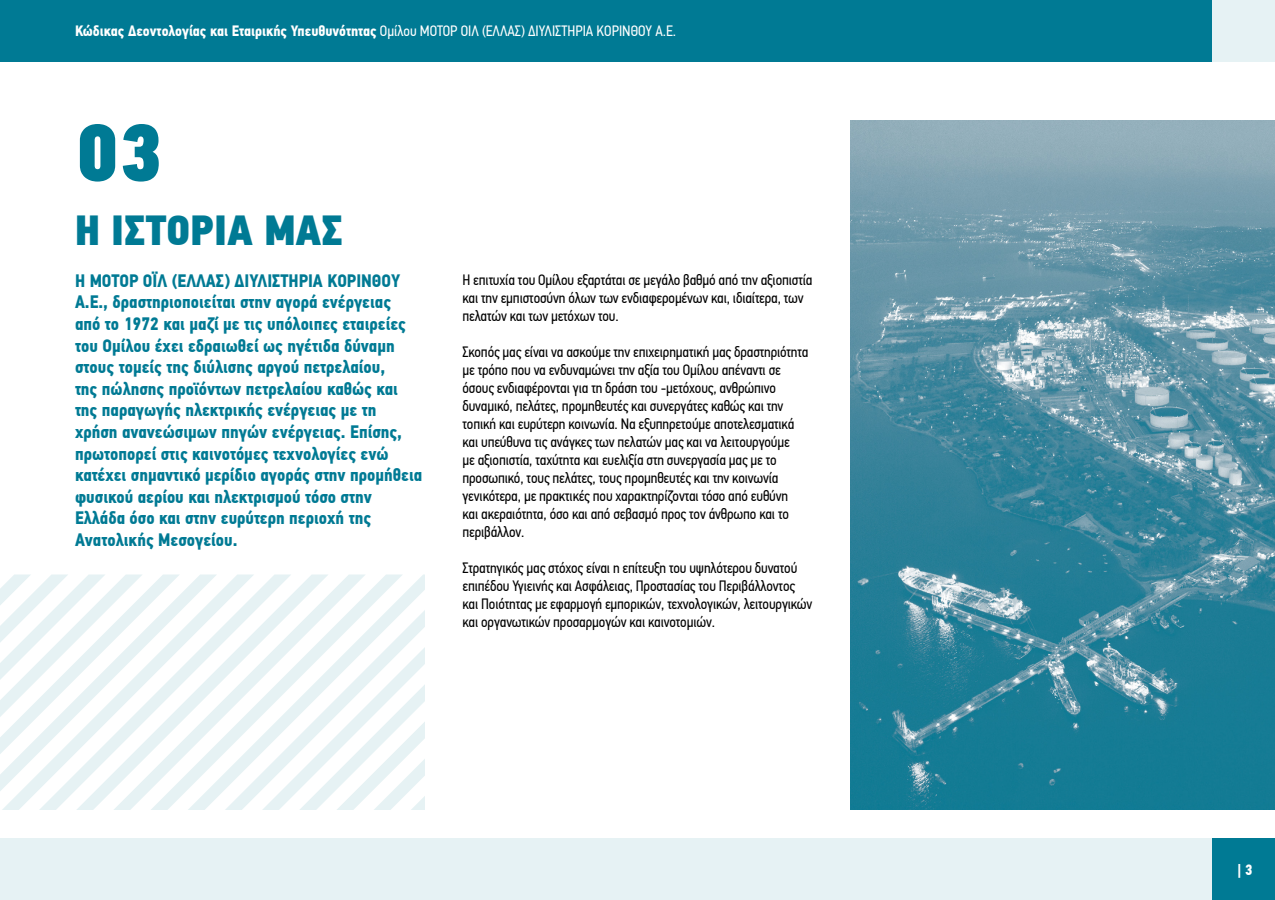
<style>
.page{position:relative;width:1275px;height:900px;background:#fff}
.page>*{position:absolute;margin:0;border:0;box-sizing:border-box;transform-origin:0 0}
.t1{font:81.6px "PF Din Text Cond Pro X Black";color:#007a94}
.t2{font:42px "PF Din Text Cond Pro X Black";color:#007a94}
.t3{font:700 18px/21.6px "PF Din Text Cond Pro";color:#007a94}
.t4{font:15px/18px "PF Din Text Cond Pro";letter-spacing:-.01em;color:#000}
.t5{font:700 15px "PF Din Text Cond Pro";color:#fff}
.s1{font-weight:400}
</style>
<div class="page">
<div style="left:63px;top:0;width:1212px;height:61px;background:#e6f2f4"></div>
<div style="left:0;top:839px;width:1212px;height:61px;background:#e6f2f4"></div>
<div style="left:0;top:0;width:1212px;height:61px;background:#007a94"></div>
<div style="left:1212px;top:839px;width:63px;height:61px;background:#007a94"></div>
<svg style="left:0;top:574px;width:425px;height:236px"></svg>
<img style="left:850px;top:120px;width:425px;height:690px">
<p class="t5" style="left:75px;top:22px;width:603px">Κώδικας Δεοντολογίας και Εταιρικής Υπευθυνότητας <span class="s1">Ομίλου ΜΟΤΟΡ ΟΙΛ (ΕΛΛΑΣ) ΔΙΥΛΙΣΤΗΡΙΑ ΚΟΡΙΝΘΟΥ Α.Ε.</span></p>
<h1 class="t1" style="left:75px;top:102px;width:90px">03</h1>
<h2 class="t2" style="left:75px;top:204px;width:269px">Η ΙΣΤΟΡΊΑ ΜΑΣ</h2>
<p class="t3" style="left:75px;top:270px;width:349px">Η ΜΟΤΟΡ ΟΪΛ (ΕΛΛΑΣ) ΔΙΥΛΙΣΤΗΡΙΑ ΚΟΡΙΝΘΟΥ Α.Ε., δραστηριοποιείται στην αγορά ενέργειας<br>από το 1972 και μαζί με τις υπόλοιπες εταιρείες του Ομίλου έχει εδραιωθεί ως ηγέτιδα δύναμη στους τομείς της διύλισης αργού πετρελαίου,<br>της πώλησης προϊόντων πετρελαίου καθώς και της παραγωγής ηλεκτρικής ενέργειας με τη χρήση ανανεώσιμων πηγών ενέργειας. Επίσης, πρωτοπορεί στις καινοτόμες τεχνολογίες ενώ κατέχει σημαντικό μερίδιο αγοράς στην προμήθεια φυσικού αερίου και ηλεκτρισμού τόσο στην Ελλάδα όσο και στην ευρύτερη περιοχή της Ανατολικής Μεσογείου.</p>
<p class="t4" style="left:462px;top:270px;width:352px">Η επιτυχία του Ομίλου εξαρτάται σε μεγάλο βαθμό από την αξιοπιστία και την εμπιστοσύνη όλων των ενδιαφερομένων και, ιδιαίτερα, των πελατών και των μετόχων του.</p>
<p class="t4" style="left:462px;top:342px;width:347px">Σκοπός μας είναι να ασκούμε την επιχειρηματική µας δραστηριότητα µε τρόπο που να ενδυναμώνει την αξία του Ομίλου απέναντι σε όσους ενδιαφέρονται για τη δράση του -μετόχους, ανθρώπινο δυναμικό, πελάτες, προμηθευτές και συνεργάτες καθώς και την τοπική και ευρύτερη κοινωνία. Να εξυπηρετούμε αποτελεσματικά και υπεύθυνα τις ανάγκες των πελατών µας και να λειτουργούμε<br>µε αξιοπιστία, ταχύτητα και ευελιξία στη συνεργασία µας µε το προσωπικό, τους πελάτες, τους προμηθευτές και την κοινωνία γενικότερα, µε πρακτικές που χαρακτηρίζονται τόσο από ευθύνη<br>και ακεραιότητα, όσο και από σεβασμό προς τον άνθρωπο και το περιβάλλον.</p>
<p class="t4" style="left:462px;top:558px;width:351px">Στρατηγικός μας στόχος είναι η επίτευξη του υψηλότερου δυνατού επιπέδου Υγιεινής και Ασφάλειας, Προστασίας του Περιβάλλοντος και Ποιότητας µε εφαρμογή εμπορικών, τεχνολογικών, λειτουργικών και οργανωτικών προσαρμογών και καινοτομιών.</p>
<p class="t5" style="left:1238px;top:861px;width:16px">| 3</p>
</div>
